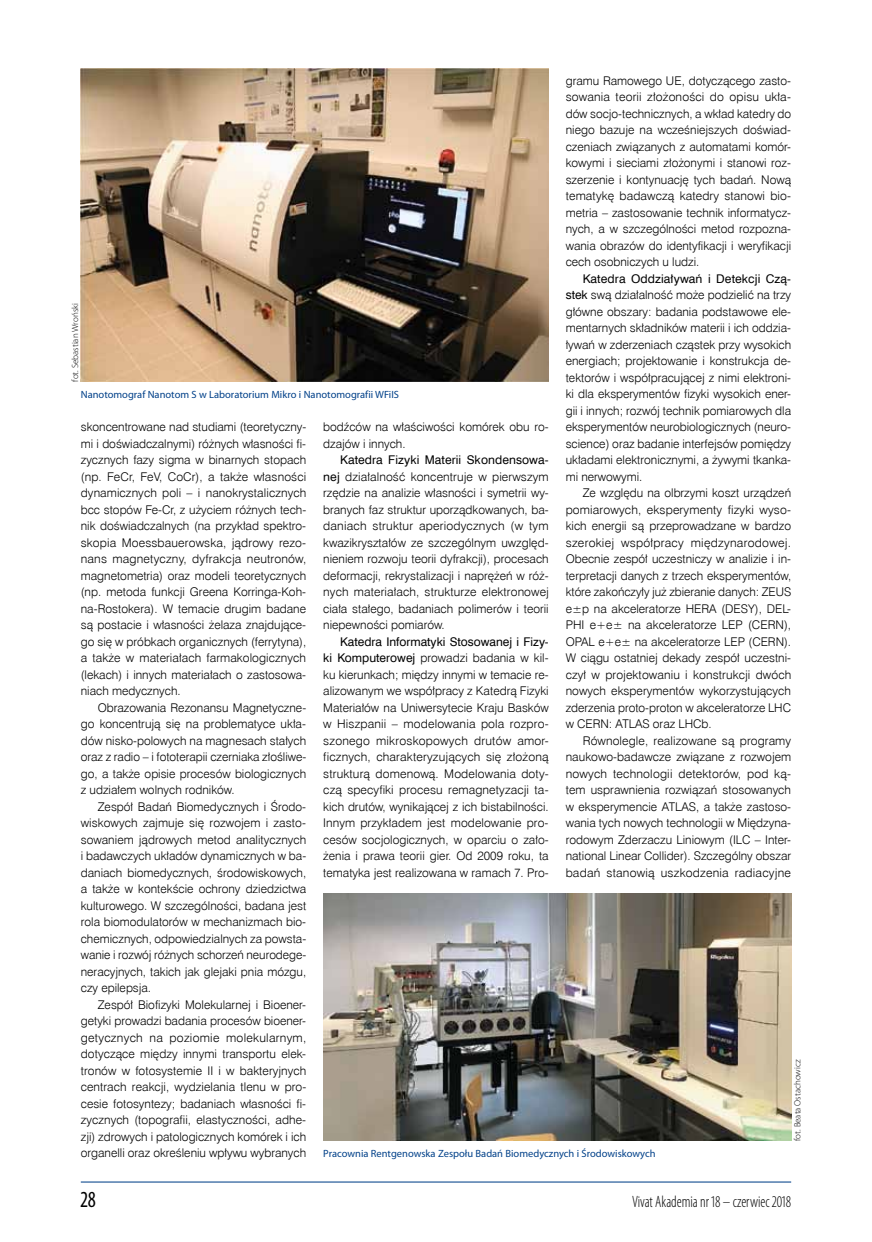
<style>
.page{position:relative;width:872px;height:1242px;background:#fff}
.page>*{position:absolute;margin:0;border:0;box-sizing:border-box;transform-origin:0 0}
.t1{font:condensed 23.1px "Myriad Pro";color:#000;scale:.91 1}
.t2{font:300 condensed 16.5px "Myriad Pro";color:#000;scale:.91 1}
.t3{font:12px/16.5px "Swis 721 Lt EU";color:#000;text-align:justify}
.t4{font:12px "Swis 721 EU";letter-spacing:.005em;color:#000}
.t5{font:10.5px "Myriad Pro";color:#024189}
.t6{font:300 9px "Myriad Pro";color:#000}
.s1{font-family:"Swis 721 EU"}
</style>
<div class="page">
<hr style="left:81px;top:1181px;width:710px;height:1px;background:#024189">
<img style="left:81px;top:68px;width:468px;height:314px">
<img style="left:323px;top:893px;width:468px;height:248px">
<p class="t3" style="left:566px;top:72px;width:227px">gramu Ramowego UE, dotyczącego zasto&shy;sowania teorii złożoności do opisu ukła&shy;dów socjo-technicznych, a wkład katedry do niego bazuje na wcześniejszych doświad&shy;czeniach związanych z automatami komór&shy;kowymi i sieciami złożonymi i stanowi roz&shy;szerzenie i kontynuację tych badań. Nową tematykę badawczą katedry stanowi bio&shy;metria – zastosowanie technik informatycz&shy;nych, a w szczególności metod rozpozna&shy;wania obrazów do identyfikacji i weryfikacji cech osobniczych u ludzi.</p>
<p class="t4" style="left:583px;top:271px;width:210px">Katedra Oddziaływań i Detekcji Czą-</p>
<p class="t3" style="left:566px;top:287px;width:227px"><span class="s1">stek</span> swą działalność może podzielić na trzy główne obszary: badania podstawowe ele&shy;mentarnych składników materii i ich oddzia&shy;ływań w zderzeniach cząstek przy wysokich energiach; projektowanie i konstrukcja de&shy;tektorów i współpracującej z nimi elektroni&shy;ki dla eksperymentów fizyki wysokich ener&shy;gii i innych; rozwój technik pomiarowych dla eksperymentów neurobiologicznych (neuro&shy;science) oraz badanie interfejsów pomiędzy układami elektronicznymi, a żywymi tkanka&shy;mi nerwowymi.</p>
<p class="t3" style="left:566px;top:485px;width:227px;text-indent:17px">Ze względu na olbrzymi koszt urządzeń pomiarowych, eksperymenty fizyki wyso&shy;kich energii są przeprowadzane w bardzo szerokiej współpracy międzynarodowej.<br>Obecnie zespół uczestniczy w analizie i in&shy;terpretacji danych z trzech eksperymentów, które zakończyły już zbieranie danych: ZEUS e±p na akceleratorze HERA (DESY), DEL-PHI e+e± na akceleratorze LEP (CERN), OPAL e+e± na akceleratorze LEP (CERN).<br>W ciągu ostatniej dekady zespół uczestni&shy;czył w projektowaniu i konstrukcji dwóch nowych eksperymentów wykorzystujących zderzenia proto-proton w akceleratorze LHC w CERN: ATLAS oraz LHCb.</p>
<p class="t3" style="left:566px;top:732px;width:227px;text-indent:17px">Równolegle, realizowane są programy naukowo-badawcze związane z rozwojem nowych technologii detektorów, pod ką&shy;tem usprawnienia rozwiązań stosowanych w eksperymencie ATLAS, a także zastoso&shy;wania tych nowych technologii w Międzyna&shy;rodowym Zderzaczu Liniowym (ILC – Inter&shy;national Linear Collider). Szczególny obszar badań stanowią uszkodzenia radiacyjne</p>
<p class="t6" style="left:70px;top:382px;width:80px;rotate:-90deg">fot. Sebastian Wroński</p>
<p class="t5" style="left:81px;top:388px;width:320px">Nanotomograf Nanotom S w Laboratorium Mikro i Nanotomografii WFiIS</p>
<p class="t3" style="left:81px;top:419px;width:227px">skoncentrowane nad studiami (teoretyczny&shy;mi i doświadczalnymi) różnych własności fi&shy;zycznych fazy sigma w binarnych stopach (np. FeCr, FeV, CoCr), a także własności dynamicznych poli – i nanokrystalicznych bcc stopów Fe-Cr, z użyciem różnych tech&shy;nik doświadczalnych (na przykład spektro&shy;skopia Moessbauerowska, jądrowy rezo&shy;nans magnetyczny, dyfrakcja neutronów, magnetometria) oraz modeli teoretycznych (np. metoda funkcji Greena Korringa-Koh&shy;na-Rostokera). W temacie drugim badane są postacie i własności żelaza znajdujące&shy;go się w próbkach organicznych (ferrytyna), a także w materiałach farmakologicznych (lekach) i innych materiałach o zastosowa&shy;niach medycznych.</p>
<p class="t3" style="left:81px;top:699px;width:227px;text-indent:17px">Obrazowania Rezonansu Magnetyczne&shy;go koncentrują się na problematyce ukła&shy;dów nisko-polowych na magnesach stałych oraz z radio – i fototerapii czerniaka złośliwe&shy;go, a także opisie procesów biologicznych z udziałem wolnych rodników.</p>
<p class="t3" style="left:81px;top:798px;width:227px;text-indent:17px">Zespół Badań Biomedycznych i Środo&shy;wiskowych zajmuje się rozwojem i zasto&shy;sowaniem jądrowych metod analitycznych i badawczych układów dynamicznych w ba&shy;daniach biomedycznych, środowiskowych, a także w kontekście ochrony dziedzictwa kulturowego. W szczególności, badana jest rola biomodulatorów w mechanizmach bio&shy;chemicznych, odpowiedzialnych za powsta&shy;wanie i rozwój różnych schorzeń neurodege&shy;neracyjnych, takich jak glejaki pnia mózgu, czy epilepsja.</p>
<p class="t3" style="left:81px;top:996px;width:227px;text-indent:17px">Zespół Biofizyki Molekularnej i Bioener&shy;getyki prowadzi badania procesów bioener&shy;getycznych na poziomie molekularnym, dotyczące między innymi transportu elek&shy;tronów w fotosystemie II i w bakteryjnych centrach reakcji, wydzielania tlenu w pro&shy;cesie fotosyntezy; badaniach własności fi&shy;zycznych (topografii, elastyczności, adhe&shy;zji) zdrowych i patologicznych komórek i ich organelli oraz określeniu wpływu wybranych</p>
<p class="t3" style="left:323px;top:419px;width:227px">bodźców na właściwości komórek obu ro&shy;dzajów i innych.</p>
<p class="t4" style="left:340px;top:452px;width:210px">Katedra Fizyki Materii Skondensowa-</p>
<p class="t3" style="left:323px;top:468px;width:227px"><span class="s1">nej</span> działalność koncentruje w pierwszym rzędzie na analizie własności i symetrii wy&shy;branych faz struktur uporządkowanych, ba&shy;daniach struktur aperiodycznych (w tym kwazikryształów ze szczególnym uwzględ&shy;nieniem rozwoju teorii dyfrakcji), procesach deformacji, rekrystalizacji i naprężeń w róż&shy;nych materiałach, strukturze elektronowej ciała stałego, badaniach polimerów i teorii niepewności pomiarów.</p>
<p class="t4" style="left:340px;top:634px;width:210px">Katedra Informatyki Stosowanej i Fizy-</p>
<p class="t3" style="left:323px;top:650px;width:227px"><span class="s1">ki Komputerowej</span> prowadzi badania w kil&shy;ku kierunkach; między innymi w temacie re&shy;alizowanym we współpracy z Katedrą Fizyki Materiałów na Uniwersytecie Kraju Basków w Hiszpanii – modelowania pola rozpro&shy;szonego mikroskopowych drutów amor&shy;ficznych, charakteryzujących się złożoną strukturą domenową. Modelowania doty&shy;czą specyfiki procesu remagnetyzacji ta&shy;kich drutów, wynikającej z ich bistabilności.<br>Innym przykładem jest modelowanie pro&shy;cesów socjologicznych, w oparciu o zało&shy;żenia i prawa teorii gier. Od 2009 roku, ta tematyka jest realizowana w ramach 7. Pro-</p>
<p class="t6" style="left:792px;top:1141px;width:83px;rotate:-90deg">fot. Beata Ostachowicz</p>
<p class="t5" style="left:323px;top:1147px;width:334px">Pracownia Rentgenowska Zespołu Badań Biomedycznych i Środowiskowych</p>
<h1 class="t1" style="left:81px;top:1185px;width:18px">28</h1>
<h2 class="t2" style="left:632px;top:1192px;width:176px">Vivat Akademia nr 18 – czerwiec 2018</h2>
</div>
